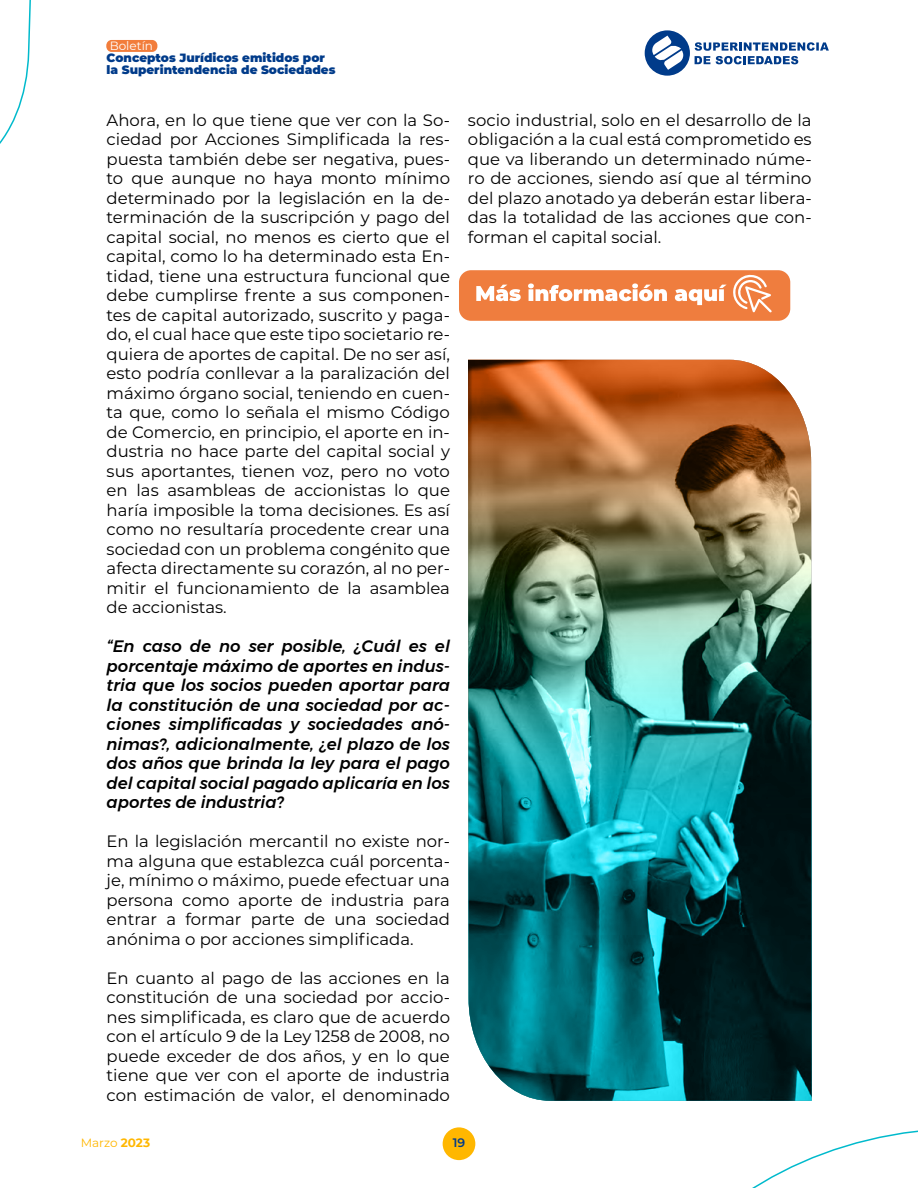
<style>
.page{position:relative;width:918px;height:1188px;background:#fff}
.page>*{position:absolute;margin:0;border:0;box-sizing:border-box;transform-origin:0 0}
.t1{font:16.5px/19.5px "Montserrat";color:#000;text-align:justify}
.t2{font:italic 500 16.5px/19.5px "Montserrat";color:#000;text-align:justify}
.t3{font:600 12.3px "Montserrat";color:#003b8a}
.t4{font:900 12px/12px "Montserrat";color:#003b8a}
.t5{font:12px "Montserrat";color:#ffb700}
.t6{font:12px "Montserrat";color:#fff}
.s1{font-weight:700}
</style>
<div class="page">
<div style="left:106px;top:40px;width:51px;height:12px;background:#f27d3b;border-radius:5px"></div>
<svg style="left:752px;top:1130px;width:166px;height:58px"></svg>
<div style="left:443px;top:1127px;width:32px;height:33px;background:#ffb700;border-radius:50%"></div>
<svg style="left:0;top:0;width:31px;height:144px"></svg>
<svg style="left:645px;top:30px;width:184px;height:46px"></svg>
<div style="left:459px;top:270px;width:331px;height:51px;background:#ef7d3e;border-radius:12px"></div>
<svg style="left:476px;top:285px;width:45px;height:16px"></svg>
<svg style="left:528px;top:283px;width:139px;height:18px"></svg>
<svg style="left:675px;top:285px;width:51px;height:20px"></svg>
<svg style="left:733px;top:274px;width:39px;height:39px"></svg>
<img style="left:468px;top:360px;width:344px;height:741px">
<p class="t6" style="left:110px;top:37px;width:45px">Boletín</p>
<p class="t4" style="left:107px;top:51px;width:230px">Conceptos Jurídicos emitidos por la Superintendencia de Sociedades</p>
<p class="t1" style="left:107px;top:110px;width:345px">Ahora, en lo que tiene que ver con la So&shy;ciedad por Acciones Simplificada la res&shy;puesta también debe ser negativa, pues&shy;to que aunque no haya monto mínimo determinado por la legislación en la de&shy;terminación de la suscripción y pago del capital social, no menos es cierto que el capital, como lo ha determinado esta En&shy;tidad, tiene una estructura funcional que debe cumplirse frente a sus componen&shy;tes de capital autorizado, suscrito y paga&shy;do, el cual hace que este tipo societario re&shy;quiera de aportes de capital. De no ser así, esto podría conllevar a la paralización del máximo órgano social, teniendo en cuen&shy;ta que, como lo señala el mismo Código de Comercio, en principio, el aporte en in&shy;dustria no hace parte del capital social y sus aportantes, tienen voz, pero no voto en las asambleas de accionistas lo que haría imposible la toma decisiones. Es así como no resultaría procedente crear una sociedad con un problema congénito que afecta directamente su corazón, al no per&shy;mitir el funcionamiento de la asamblea de accionistas.</p>
<p class="t2" style="left:107px;top:637px;width:345px">“En caso de no ser posible, ¿Cuál es el porcentaje máximo de aportes en indus&shy;tria que los socios pueden aportar para la constitución de una sociedad por ac&shy;ciones simplificadas y sociedades anó&shy;nimas?, adicionalmente, ¿el plazo de los dos años que brinda la ley para el pago del capital social pagado aplicaría en los aportes de industria?</p>
<p class="t1" style="left:107px;top:831px;width:345px">En la legislación mercantil no existe nor&shy;ma alguna que establezca cuál porcenta&shy;je, mínimo o máximo, puede efectuar una persona como aporte de industria para entrar a formar parte de una sociedad anónima o por acciones simplificada.</p>
<p class="t1" style="left:107px;top:968px;width:345px">En cuanto al pago de las acciones en la constitución de una sociedad por accio&shy;nes simplificada, es claro que de acuerdo con el artículo 9 de la Ley 1258 de 2008, no puede exceder de dos años, y en lo que tiene que ver con el aporte de industria con estimación de valor, el denominado</p>
<p class="t1" style="left:468px;top:110px;width:345px">socio industrial, solo en el desarrollo de la obligación a la cual está comprometido es que va liberando un determinado núme&shy;ro de acciones, siendo así que al término del plazo anotado ya deberán estar libera&shy;das la totalidad de las acciones que con&shy;forman el capital social.</p>
<p class="t5" style="left:81px;top:1135px;width:71px">Marzo <span class="s1">2023</span></p>
<p class="t3" style="left:453px;top:1134px;width:14px">19</p>
</div>
